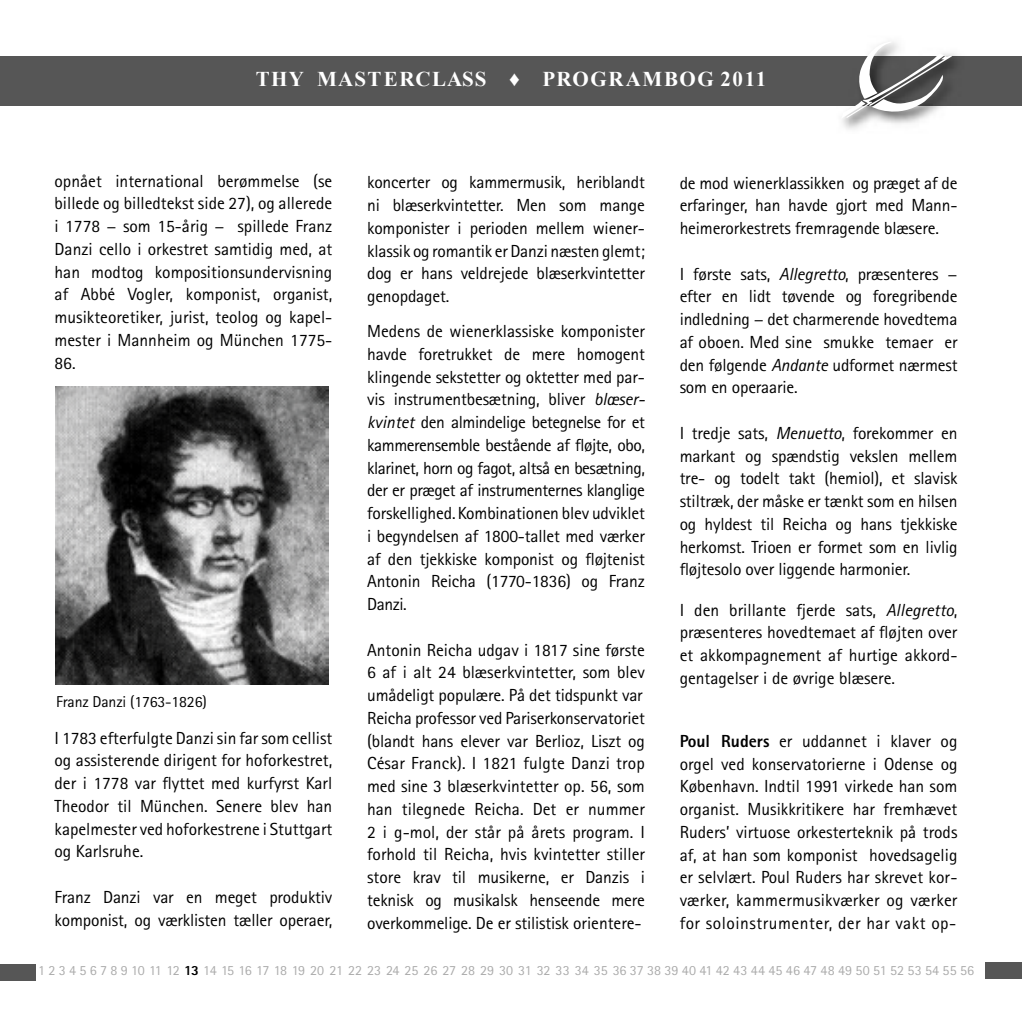
<style>
.page{position:relative;width:1022px;height:1022px;background:#fff}
.page>*{position:absolute;margin:0;border:0;box-sizing:border-box;transform-origin:0 0}
.t1{font:700 21px "Times New Roman";letter-spacing:.07em;color:#fff}
.t2{font:17.5px/22.8px "Rotis Sans Serif";letter-spacing:-.01em;color:#000;text-align:justify}
.t3{font:15.75px "Rotis Sans Serif";letter-spacing:-.01em;color:#000}
.t4{font:14px "Rotis Sans Serif";letter-spacing:-.005em;color:#ababab}
.s1{font-style:italic}
.s2{font-weight:800}
.s3{font-weight:800;color:#000}
</style>
<div class="page">
<div style="left:0;top:56px;width:1022px;height:50px;background:#565656"></div>
<img style="left:842px;top:53px;width:115px;height:76px">
<img style="left:952px;top:56px;width:5px;height:50px">
<svg style="left:842px;top:42px;width:110px;height:77px"></svg>
<div style="left:0;top:964px;width:36px;height:17px;background:#565656"></div>
<div style="left:986px;top:962px;width:36px;height:17px;background:#565656"></div>
<img style="left:55px;top:387px;width:273px;height:298px">
<p class="t1" style="left:256px;top:65px;width:512px">THY MASTERCLASS ♦ PROGRAMBOG 2011</p>
<p class="t2" style="left:55px;top:169px;width:279px">opnået international berømmelse (se billede og billedtekst side 27), og allerede i 1778 − som 15-årig − spillede Franz Danzi cello i orkestret samtidig med, at han modtog kompositionsundervisning af Abbé Vogler, komponist, organist, musikteoretiker, jurist, teolog og kapel&shy;mester i Mannheim og München 1775- 86.</p>
<p class="t3" style="left:56px;top:692px;width:152px">Franz Danzi (1763-1826)</p>
<p class="t2" style="left:55px;top:726px;width:279px">I 1783 efterfulgte Danzi sin far som cellist og assisterende dirigent for hoforkestret, der i 1778 var flyttet med kurfyrst Karl Theodor til München. Senere blev han kapelmester ved hoforkestrene i Stuttgart og Karlsruhe.</p>
<p class="t2" style="left:55px;top:885px;width:279px">Franz Danzi var en meget produktiv komponist, og værklisten tæller operaer,</p>
<p class="t2" style="left:367px;top:171px;width:279px">koncerter og kammermusik, heriblandt ni blæserkvintetter. Men som mange komponister i perioden mellem wiener&shy;klassik og romantik er Danzi næsten glemt; dog er hans veldrejede blæserkvintetter genopdaget.</p>
<p class="t2" style="left:367px;top:320px;width:279px;text-align:left">Medens de wienerklassiske komponister havde foretrukket de mere homogent klingende sekstetter og oktetter med par&shy;vis instrumentbesætning, bliver <span class="s1">blæser&shy;kvintet</span> den almindelige betegnelse for et kammerensemble bestående af fløjte, obo, klarinet, horn og fagot, altså en besætning, der er præget af instrumenternes klanglige forskellighed.Kombinationen blev udviklet i begyndelsen af 1800-tallet med værker af den tjekkiske komponist og fløjtenist Antonin Reicha (1770-1836) og Franz Danzi.</p>
<p class="t2" style="left:367px;top:638px;width:279px;text-align:left">Antonin Reicha udgav i 1817 sine første 6 af i alt 24 blæserkvintetter, som blev umådeligt populære. På det tidspunkt var Reicha professor ved Pariserkonservatoriet (blandt hans elever var Berlioz, Liszt og César Franck). I 1821 fulgte Danzi trop med sine 3 blæserkvintetter op. 56, som han tilegnede Reicha. Det er nummer 2 i g-mol, der står på årets program. I forhold til Reicha, hvis kvintetter stiller store krav til musikerne, er Danzis i teknisk og musikalsk henseende mere overkommelige. De er stilistisk orientere-</p>
<p class="t2" style="left:680px;top:171px;width:279px">de mod wienerklassikken og præget af de erfaringer, han havde gjort med Mann&shy;heimerorkestrets fremragende blæsere.</p>
<p class="t2" style="left:680px;top:262px;width:279px">I første sats, <span class="s1">Allegretto</span>, præsenteres − efter en lidt tøvende og foregribende indledning − det charmerende hovedtema af oboen. Med sine smukke temaer er den følgende <span class="s1">Andante</span> udformet nærmest som en operaarie.</p>
<p class="t2" style="left:680px;top:421px;width:279px">I tredje sats, <span class="s1">Menuetto</span>, forekommer en markant og spændstig vekslen mellem tre- og todelt takt (hemiol), et slavisk stiltræk, der måske er tænkt som en hilsen og hyldest til Reicha og hans tjekkiske herkomst. Trioen er formet som en livlig fløjtesolo over liggende harmonier.</p>
<p class="t2" style="left:680px;top:598px;width:279px">I den brillante fjerde sats, <span class="s1">Allegretto</span>, præsenteres hovedtemaet af fløjten over et akkompagnement af hurtige akkord&shy;gentagelser i de øvrige blæsere.</p>
<p class="t2" style="left:680px;top:729px;width:279px"><span class="s2">Poul Ruders</span> er uddannet i klaver og orgel ved konservatorierne i Odense og København. Indtil 1991 virkede han som organist. Musikkritikere har fremhævet Ruders’ virtuose orkesterteknik på trods af, at han som komponist hovedsagelig er selvlært. Poul Ruders har skrevet kor&shy;værker, kammermusikværker og værker for soloinstrumenter, der har vakt op-</p>
<p class="t4" style="left:38px;top:962px;width:938px">1 2 3 4 5 6 7 8 9 10 11 12 <span class="s3">13</span> 14 15 16 17 18 19 20 21 22 23 24 25 26 27 28 29 30 31 32 33 34 35 36 37 38 39 40 41 42 43 44 45 46 47 48 49 50 51 52 53 54 55 56</p>
</div>
